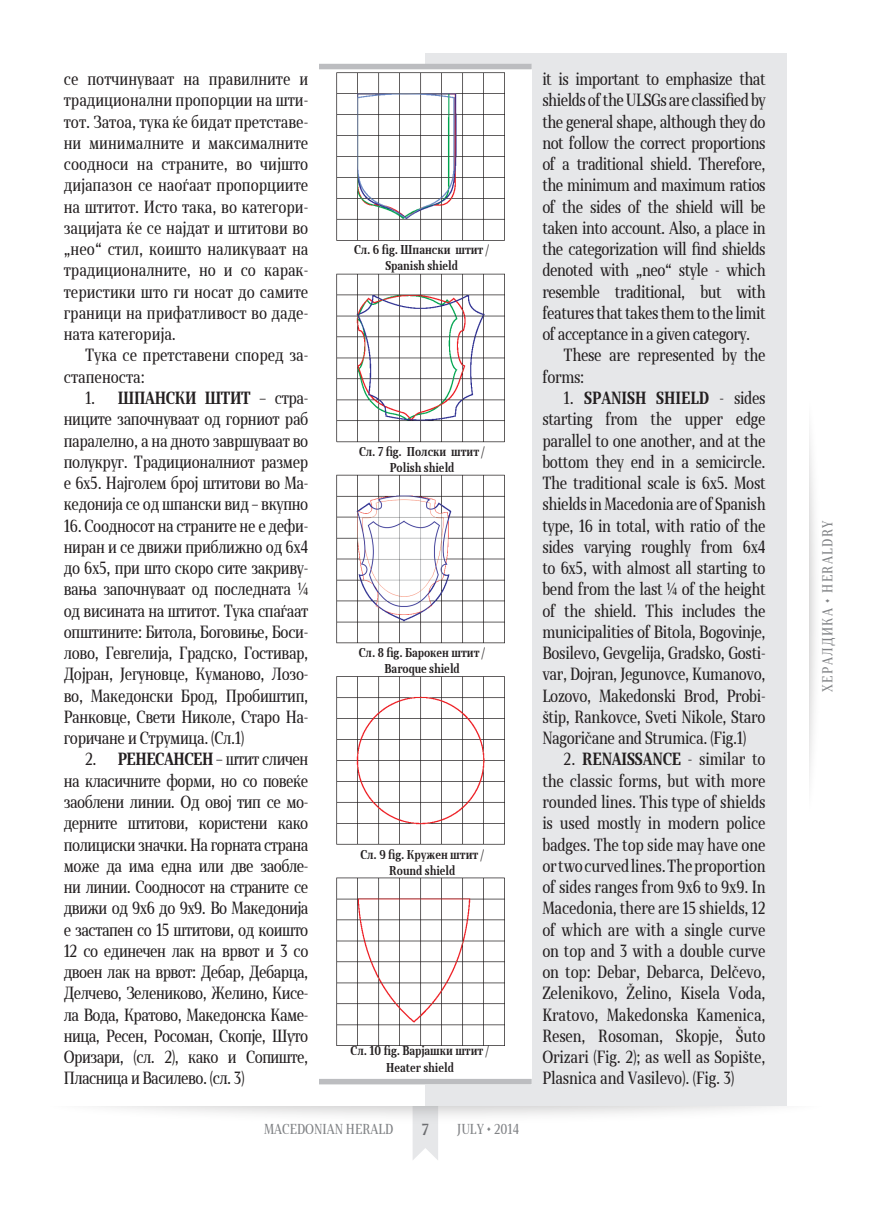
<style>
.page{position:relative;width:872px;height:1212px;background:#fff}
.page>*{position:absolute;margin:0;border:0;box-sizing:border-box;transform-origin:0 0}
.ГЛАВЕН_ТЕКСТ{font:16.5px/21.3px "Skola Serif Cn";letter-spacing:-.02em;color:#231f20;text-align:justify}
.ГЛАВЕН_ТЕКСТ-2{font:16.5px/21.3px "Skola Serif Cn";color:#231f20}
.t1{font:700 15px "Skola Serif Cn";color:#6c6d70}
.РУБРИКА{font:13.5px "Skola Serif Cn";color:#808285}
.РУБРИКА-2{font:13.5px "Skola Serif Cn";letter-spacing:.1em;color:#808285}
.ПОД_СЛИКА_1{font:700 12px/16.5px "Skola Serif Cn";color:#231f20;text-align:center}
.s1{font-weight:700}
</style>
<div class="page">
<img style="left:110px;top:1107px;width:652px;height:53px">
<div style="left:425px;top:53px;width:362px;height:1053px;background:#e6e7e9"></div>
<div style="left:319px;top:64px;width:212px;height:1020px;background:#fff"></div>
<div style="left:319px;top:64px;width:212px;height:5px;background:#bcbdc0"></div>
<div style="left:319px;top:1079px;width:212px;height:5px;background:#bcbdc0"></div>
<img style="left:336px;top:72px;width:168px;height:973px">
<p class="ГЛАВЕН_ТЕКСТ" style="left:64px;top:68px;width:246px">се потчинуваат на правилните и традиционални пропорции на шти&shy;тот. Затоа, тука ќе бидат претставе&shy;ни минималните и максималните соодноси на страните, во чијшто дијапазон се наоѓаат пропорциите на штитот. Исто така, во категори&shy;зацијата ќе се најдат и штитови во „нео“ стил, коишто наликуваат на традиционалните, но и со карак&shy;теристики што ги носат до самите граници на прифатливост во даде&shy;ната категорија.</p>
<p class="ГЛАВЕН_ТЕКСТ-2" style="left:64px;top:345px;width:246px;text-indent:21px">Тука се претставени според за&shy;стапеноста:</p>
<p class="ГЛАВЕН_ТЕКСТ" style="left:64px;top:387px;width:246px;text-indent:21px">1. <span class="s1">ШПАНСКИ ШТИТ</span> – стра&shy;ниците започнуваат од горниот раб паралелно, а на дното завршуваат во полукруг. Традиционалниот размер е 6х5. Најголем број штитови во Ма&shy;кедонија се од шпански вид – вкупно</p>
<p class="ГЛАВЕН_ТЕКСТ" style="left:64px;top:515px;width:246px">16. Соодносот на страните не е дефи&shy;ниран и се движи приближно од 6х4 до 6х5, при што скоро сите закриву&shy;вања започнуваат од последната ¼ од висината на штитот. Тука спаѓаат општините: Битола, Боговиње, Боси&shy;лово, Гевгелија, Градско, Гостивар, Дојран, Јегуновце, Куманово, Лозо&shy;во, Македонски Брод, Пробиштип, Ранковце, Свети Николе, Старо На&shy;горичане и Струмица. (Сл.1)</p>
<p class="ГЛАВЕН_ТЕКСТ" style="left:64px;top:749px;width:246px;text-indent:21px">2. <span class="s1">РЕНЕСАНСЕН</span> – штит сличен на класичните форми, но со повеќе заоблени линии. Од овој тип се мо&shy;дерните штитови, користени како полициски значки. На горната страна може да има една или две заобле&shy;ни линии. Соодносот на страните се движи од 9х6 до 9х9. Во Македонија е застапен со 15 штитови, од коишто 12 со единечен лак на врвот и 3 со двоен лак на врвот: Дебар, Дебарца, Делчево, Зелениково, Желино, Кисе&shy;ла Вода, Кратово, Македонска Каме&shy;ница, Ресен, Росоман, Скопје, Шуто Оризари, (сл. 2), како и Сопиште, Пласница и Василево. (сл. 3)</p>
<p class="ПОД_СЛИКА_1" style="left:354px;top:241px;width:137px">Сл. 6 fig. Шпански штит /</p>
<p class="ПОД_СЛИКА_1" style="left:385px;top:258px;width:74px">Spanish shield</p>
<p class="ПОД_СЛИКА_1" style="left:359px;top:443px;width:128px">Сл. 7 fig. Полски штит /</p>
<p class="ПОД_СЛИКА_1" style="left:390px;top:459px;width:66px">Polish shield</p>
<p class="ПОД_СЛИКА_1" style="left:359px;top:644px;width:128px">Сл. 8 fig. Барокен штит /<br>Baroque shield</p>
<p class="ПОД_СЛИКА_1" style="left:360px;top:846px;width:125px">Сл. 9 fig. Кружен штит /</p>
<p class="ПОД_СЛИКА_1" style="left:389px;top:862px;width:68px">Round shield</p>
<p class="ПОД_СЛИКА_1" style="left:351px;top:1042px;width:140px">Сл. 10 fig. Варјашки штит /</p>
<p class="ПОД_СЛИКА_1" style="left:386px;top:1059px;width:69px">Heater shield</p>
<p class="РУБРИКА" style="left:264px;top:1121px;width:131px">MACEDONIAN HERALD</p>
<p class="t1" style="left:422px;top:1120px;width:8px">7</p>
<p class="РУБРИКА" style="left:457px;top:1121px;width:64px">JULY • 2014</p>
<p class="ГЛАВЕН_ТЕКСТ" style="left:542px;top:68px;width:225px">it is important to emphasize that shields of the ULSGs are classified by the general shape, although they do not follow the correct proportions of a traditional shield. Therefore, the minimum and maximum ratios of the sides of the shield will be taken into account. Also, a place in the categorization will find shields denoted with „neo“ style - which resemble traditional, but with features that takes them to the limit of acceptance in a given category.</p>
<p class="ГЛАВЕН_ТЕКСТ" style="left:542px;top:345px;width:225px;text-indent:21px">These are represented by the forms:</p>
<p class="ГЛАВЕН_ТЕКСТ" style="left:542px;top:387px;width:225px;text-indent:21px">1. <span class="s1">SPANISH SHIELD</span> - sides starting from the upper edge parallel to one another, and at the bottom they end in a semicircle.<br>The traditional scale is 6x5. Most shields in Macedonia are of Spanish type, 16 in total, with ratio of the sides varying roughly from 6x4 to 6x5, with almost all starting to bend from the last ¼ of the height of the shield. This includes the municipalities of Bitola, Bogovinje, Bosilevo, Gevgelija, Gradsko, Gosti&shy;var, Dojran, Jegunovce, Kumanovo, Lozovo, Makedonski Brod, Probi&shy;štip, Rankovce, Sveti Nikole, Staro Nagoričane and Strumica. (Fig.1)</p>
<p class="ГЛАВЕН_ТЕКСТ" style="left:542px;top:749px;width:225px;text-indent:21px">2. <span class="s1">RENAISSANCE</span> - similar to the classic forms, but with more rounded lines. This type of shields is used mostly in modern police badges. The top side may have one or two curved lines. The proportion of sides ranges from 9x6 to 9x9. In Macedonia, there are 15 shields, 12 of which are with a single curve on top and 3 with a double curve on top: Debar, Debarca, Delčevo, Zelenikovo, Želino, Kisela Voda, Kratovo, Makedonska Kamenica, Resen, Rosoman, Skopje, Šuto Orizari (Fig. 2); as well as Sopište, Plasnica and Vasilevo). (Fig. 3)</p>
<p class="РУБРИКА-2" style="left:819px;top:692px;width:173px;rotate:-90deg">ХЕРАЛДИКА • HERALDRY</p>
</div>
